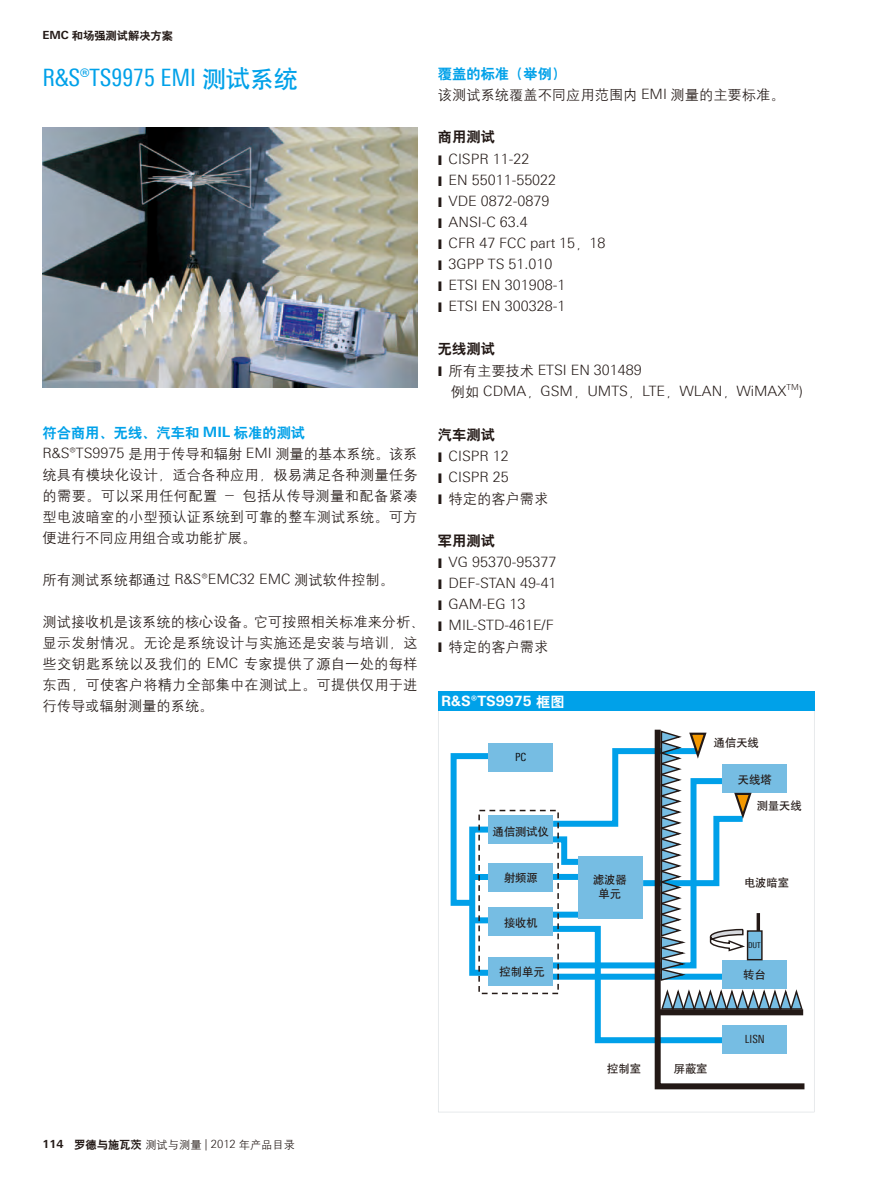
<style>
.page{position:relative;width:893px;height:1191px;background:#fff}
.page>*{position:absolute;margin:0;border:0;box-sizing:border-box;transform-origin:0 0}
.t1{font:24px "Linotype Univers 420 Cn";color:#00a1e9}
.t2{font:14.25px/21px "H Yg 2 gj";letter-spacing:.005em;color:#231916;text-align:justify}
.t3{font:300 14.25px/21px "Linotype Univers 330";color:#231916}
.t4{font:14.25px "H Yb 2 gj";color:#00a1e9}
.t5{font:14.25px "H Yb 2 gj";color:#231916}
.t6{font:700 14.25px "Linotype Univers 630";color:#fff}
.t7{font:11.25px/13.5px "H Yb 1 gj";color:#231916;text-align:center}
.t8{font:11.25px "H Yg 2 gj";color:#231916}
.t9{font:11.25px "H Yb 2 gj";color:#231916}
.t10{font:11.25px "Linotype Univers 420 Cn";color:#231916}
.t11{font:11.25px "Linotype Univers 420 Cn";color:#0f1012}
.t12{font:300 8.25px "Linotype Univers 330";color:#231916}
.t13{font:8.1px "Linotype Univers 420 Cn";color:#0f1012}
.s1{font-family:"Linotype Univers 630";font-weight:700}
.s2{font-family:"H Yb 1 gj"}
.s3{font-family:"Linotype Univers 330";font-weight:300}
.s4{font-family:"H Yg 2 gj";font-weight:400}
.s5{font-family:"H Yb 2 gj";font-weight:400}
.s6{font-family:"H Yb 2 gj"}
</style>
<div class="page">
<img style="left:43px;top:128px;width:375px;height:259px">
<svg style="left:438px;top:710px;width:376px;height:402px"></svg>
<div style="left:438px;top:691px;width:376px;height:19px;background:#00a1e9"></div>
<svg style="left:652px;top:723px;width:158px;height:369px"></svg>
<div style="left:478px;top:809px;width:81px;height:185px;border:2px dashed #231916"></div>
<svg style="left:544px;top:729px;width:260px;height:317px"></svg>
<hr style="left:757px;top:913px;width:3px;height:18px;background:#231916">
<div style="left:748px;top:931px;width:14px;height:28px;background:#76bde3"></div>
<div style="left:747px;top:930px;width:16px;height:30px;border:1px solid #231916"></div>
<p class="t9" style="left:43px;top:30px;width:132px"><span class="s1">EMC</span> 和场强测试解决方案</p>
<h1 class="t1" style="left:43px;top:64px;width:257px">R&amp;S®TS9975 EMI <span class="s2">测试系统</span></h1>
<p class="t4" style="left:43px;top:425px;width:264px">符合商用、无线、汽车和 <span class="s1">MIL</span> 标准的测试</p>
<p class="t2" style="left:43px;top:443px;width:377px"><span class="s3">R&amp;S®TS9975</span> 是用于传导和辐射 <span class="s3">EMI</span> 测量的基本系统。该系统具有模块化设计，适合各种应用，极易满足各种测量任务的需要。可以采用任何配置－包括从传导测量和配备紧凑型电波暗室的小型预认证系统到可靠的整车测试系统。可方便进行不同应用组合或功能扩展。</p>
<p class="t2" style="left:43px;top:569px;width:353px">所有测试系统都通过 <span class="s3">R&amp;S®EMC32 EMC</span> 测试软件控制。</p>
<p class="t2" style="left:42px;top:611px;width:384px;text-align:left">测试接收机是该系统的核心设备。它可按照相关标准来分析、显示发射情况。无论是系统设计与实施还是安装与培训，这些交钥匙系统以及我们的 <span class="s3">EMC</span> 专家提供了源自一处的每样东西，可使客户将精力全部集中在测试上。可提供仅用于进行传导或辐射测量的系统。</p>
<p class="t4" style="left:438px;top:67px;width:130px">覆盖的标准（举例）</p>
<p class="t2" style="left:438px;top:84px;width:348px">该测试系统覆盖不同应用范围内 <span class="s3">EMI</span> 测量的主要标准。</p>
<p class="t5" style="left:438px;top:130px;width:58px">商用测试</p>
<p class="t3" style="left:449px;top:148px;width:158px">CISPR 11-22<br>EN 55011-55022<br>VDE 0872-0879<br>ANSI-C 63.4<br>CFR 47 FCC part 15<span class="s4">，</span>18<br>3GPP TS 51.010<br>ETSI EN 301908-1<br>ETSI EN 300328-1</p>
<p class="t5" style="left:438px;top:342px;width:58px">无线测试</p>
<p class="t3" style="left:449px;top:360px;width:339px"><span class="s4">所有主要技术</span> ETSI EN 301489<br><span class="s4">例如</span> CDMA<span class="s4">，</span>GSM<span class="s4">，</span>UMTS<span class="s4">，</span>LTE<span class="s4">，</span>WLAN<span class="s4">，</span>WiMAX</p>
<p class="t12" style="left:786px;top:382px;width:14px">TM</p>
<p class="t3" style="left:799px;top:381px;width:6px">)</p>
<p class="t5" style="left:438px;top:427px;width:58px">汽车测试</p>
<p class="t3" style="left:449px;top:445px;width:62px">CISPR 12<br>CISPR 25</p>
<p class="t2" style="left:449px;top:488px;width:101px">特定的客户需求</p>
<p class="t5" style="left:438px;top:534px;width:58px">军用测试</p>
<p class="t3" style="left:449px;top:552px;width:110px">VG 95370-95377<br>DEF-STAN 49-41<br>GAM-EG 13<br>MIL-STD-461E/F</p>
<p class="t2" style="left:449px;top:636px;width:101px">特定的客户需求</p>
<p class="t6" style="left:441px;top:692px;width:125px">R&amp;S®TS9975 <span class="s5">框图</span></p>
<p class="t11" style="left:515px;top:750px;width:13px">PC</p>
<p class="t7" style="left:493px;top:824px;width:58px">通信测试仪</p>
<p class="t7" style="left:504px;top:870px;width:35px">射频源</p>
<p class="t7" style="left:593px;top:873px;width:35px">滤波器单元</p>
<p class="t7" style="left:504px;top:915px;width:35px">接收机</p>
<p class="t7" style="left:500px;top:965px;width:46px">控制单元</p>
<p class="t7" style="left:714px;top:736px;width:46px">通信天线</p>
<p class="t7" style="left:738px;top:772px;width:35px">天线塔</p>
<p class="t7" style="left:757px;top:798px;width:47px">测量天线</p>
<p class="t7" style="left:744px;top:876px;width:47px">电波暗室</p>
<p class="t13" style="left:748px;top:940px;width:14px">DUT</p>
<p class="t7" style="left:744px;top:967px;width:24px">转台</p>
<p class="t7" style="left:607px;top:1062px;width:35px">控制室</p>
<p class="t7" style="left:674px;top:1062px;width:35px">屏蔽室</p>
<p class="t10" style="left:745px;top:1032px;width:21px">LISN</p>
<p class="t8" style="left:43px;top:1139px;width:254px"><span class="s1">114</span> <span class="s6">罗德与施瓦茨</span>测试与测量 <span class="s3">| 2012</span> 年产品目录</p>
</div>
